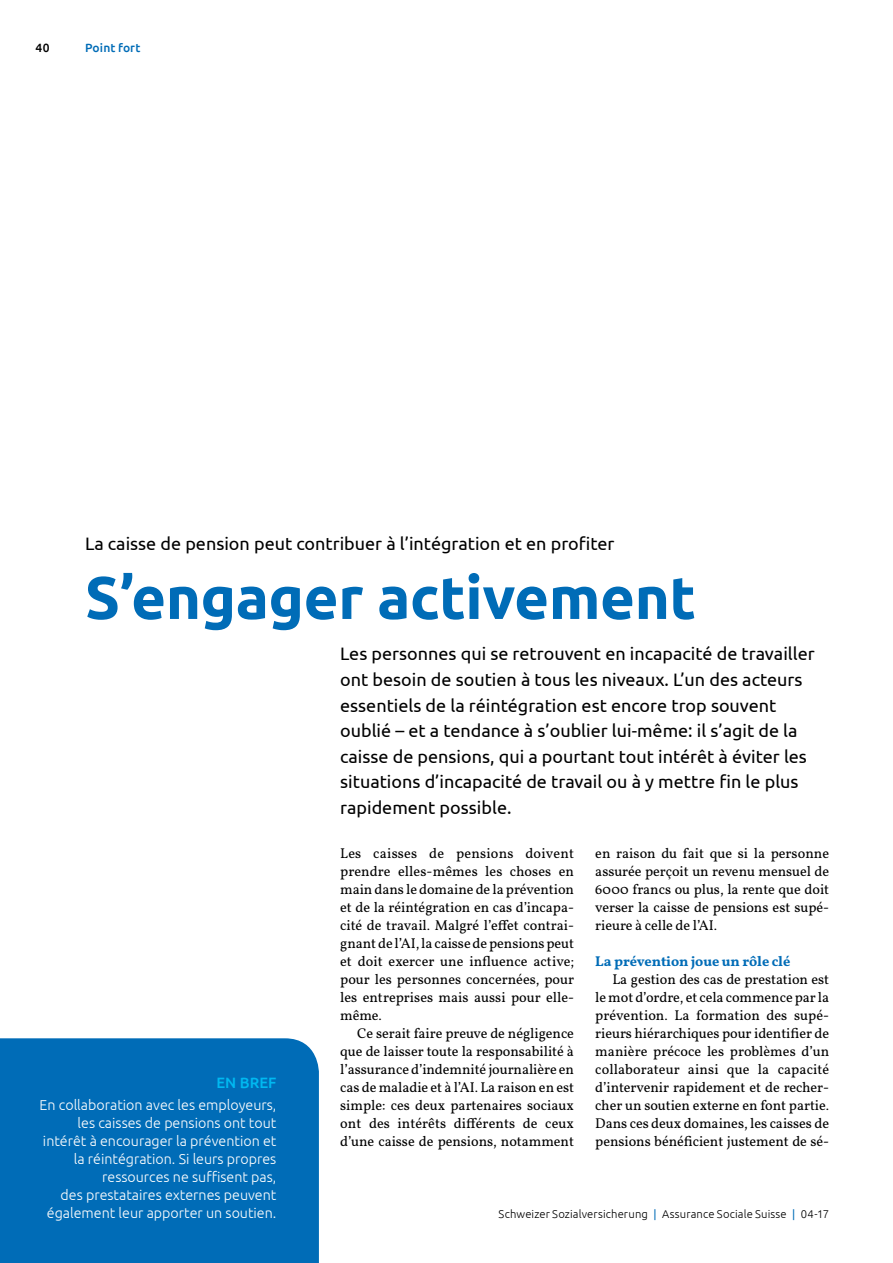
<style>
.page{position:relative;width:893px;height:1263px;background:#fff}
.page>*{position:absolute;margin:0;border:0;box-sizing:border-box;transform-origin:0 0}
.t1{font:700 60px "Ubuntu";letter-spacing:-.01em;color:#006cb7}
.t2{font:18px/25.5px "Ubuntu";color:#000}
.t3{font:500 15px "Ubuntu";color:#00b9f1}
.t4{font:14.25px/18px "Vollkorn";letter-spacing:-.005em;color:#000;text-align:justify}
.t5{font:300 14.25px/18px "Ubuntu";color:#fff;text-align:right}
.t6{font:600 14.25px "Vollkorn";letter-spacing:-.005em;color:#006cb7}
.t7{font:500 12px "Ubuntu";letter-spacing:.01em;color:#006cb7}
.t8{font:500 12px "Ubuntu";color:#000}
.t9{font:300 11.25px "Ubuntu";letter-spacing:.01em;color:#000}
.s1{font-weight:400;color:#006cb7}
</style>
<div class="page">
<div style="left:0;top:1038px;width:319px;height:225px;background:#006cb7"></div>
<p class="t8" style="left:36px;top:40px;width:15px">40</p>
<p class="t7" style="left:85px;top:40px;width:57px">Point fort</p>
<p class="t2" style="left:85px;top:531px;width:531px">La caisse de pension peut contribuer à l’intégration et en profiter</p>
<h1 class="t1" style="left:85px;top:561px;width:612px">S’engager activement</h1>
<p class="t2" style="left:340px;top:641px;width:476px">Les personnes qui se retrouvent en incapacité de travailler ont besoin de soutien à tous les niveaux. L’un des acteurs essentiels de la réintégration est encore trop souvent oublié – et a tendance à s’oublier lui-même: il s’agit de la caisse de pensions, qui a pourtant tout intérêt à éviter les situations d’incapacité de travail ou à y mettre fin le plus rapidement possible.</p>
<p class="t3" style="left:216px;top:1073px;width:61px">EN BREF</p>
<p class="t5" style="left:40px;top:1096px;width:238px">En collaboration avec les employeurs, les caisses de pensions ont tout intérêt à encourager la prévention et la réintégration. Si leurs propres -ressources ne suffisent pas,<br>des -prestataires externes peuvent également leur apporter un soutien.</p>
<p class="t4" style="left:340px;top:845px;width:236px">Les caisses de pensions doivent prendre elles-mêmes les choses en main dans le domaine de la prévention et de la réintégration en cas d’incapa&shy;cité de travail. Malgré l’effet contrai&shy;gnant de l’AI, la caisse de pensions peut et doit exercer une influence active; pour les personnes concernées, pour les entreprises mais aussi pour elle&shy;même.</p>
<p class="t4" style="left:340px;top:1025px;width:235px;text-indent:17px">Ce serait faire preuve de négligence que de laisser toute la responsabilité à l’assurance d’indemnité journalière en cas de maladie et à l’AI. La raison en est simple: ces deux partenaires sociaux ont des intérêts différents de ceux d’une caisse de pensions, notamment</p>
<p class="t4" style="left:595px;top:845px;width:235px">en raison du fait que si la personne assurée perçoit un revenu mensuel de 6000 francs ou plus, la rente que doit verser la caisse de pensions est supé&shy;rieure à celle de l’AI.</p>
<p class="t6" style="left:595px;top:952px;width:197px">La prévention joue un rôle clé</p>
<p class="t4" style="left:595px;top:971px;width:236px;text-indent:17px">La gestion des cas de prestation est le mot d’ordre, et cela commence par la prévention. La formation des supé&shy;rieurs hiérarchiques pour identifier de manière précoce les problèmes d’un collaborateur ainsi que la capacité d’intervenir rapidement et de recher&shy;cher un soutien externe en font partie.<br>Dans ces deux domaines, les caisses de pensions bénéficient justement de sé-</p>
<p class="t9" style="left:499px;top:1207px;width:332px">Schweizer Sozialversicherung <span class="s1">|</span> Assurance Sociale Suisse <span class="s1">|</span> 04-17</p>
</div>
